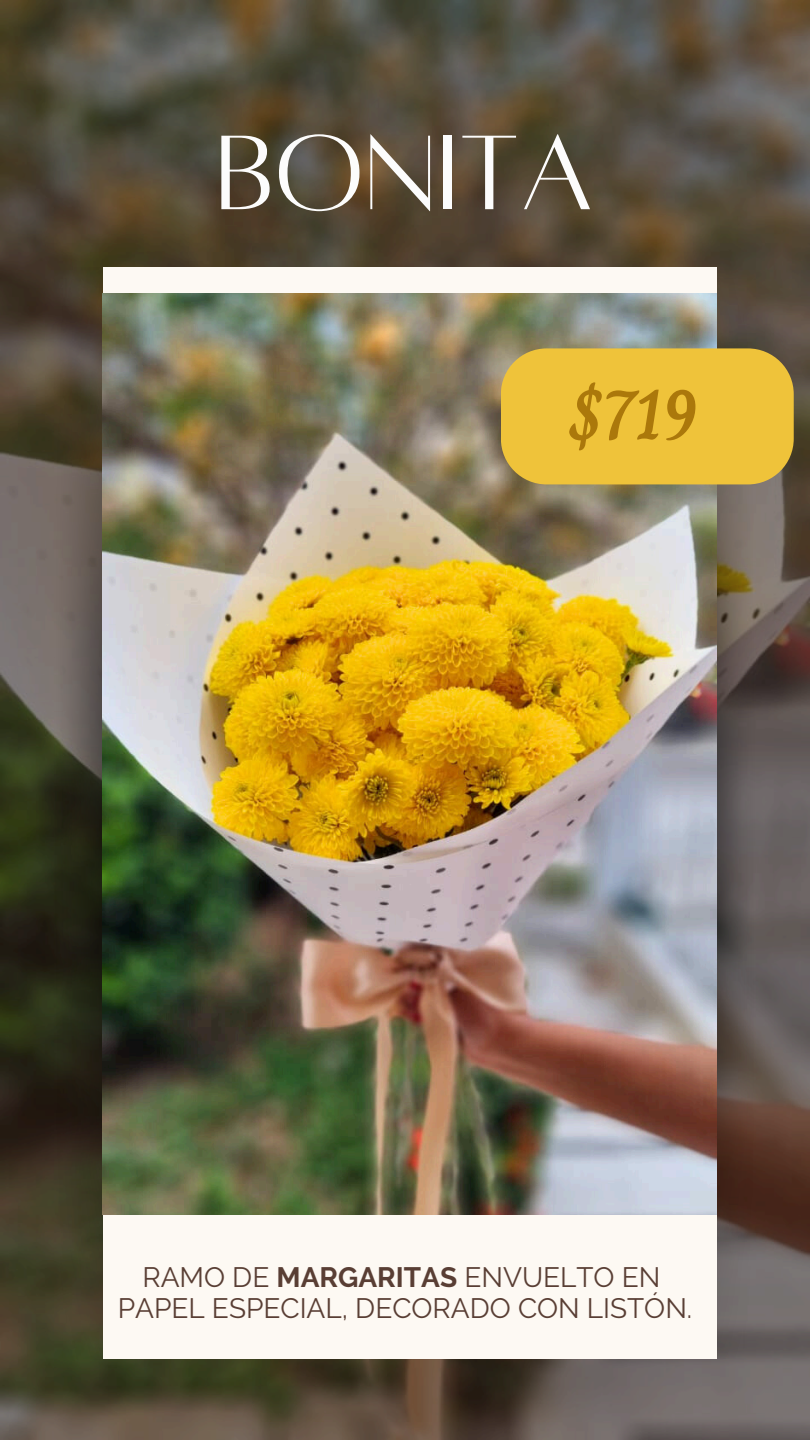
<style>
.page{position:relative;width:810px;height:1440px;background:#fff}
.page>*{position:absolute;margin:0;border:0;box-sizing:border-box;transform-origin:0 0}
.t1{font:116.9px "Alta regular";color:#fcfcfc}
.t2{font:700 71px "Charm";color:#ab780b}
.t3{font:28px "Raleway";color:#593e34}
.s1{font-weight:700}
</style>
<div class="page">
<img style="left:0;top:0;width:810px;height:1440px">
<img style="left:52px;top:267px;width:51px;height:1092px">
<img style="left:716px;top:279px;width:41px;height:1080px">
<div style="left:103px;top:267px;width:613px;height:1092px;background:#fdf9f3"></div>
<img style="left:103px;top:294px;width:613px;height:920px">
<div style="left:501px;top:348px;width:293px;height:136px;background:#efc33a;border-radius:46px"></div>
<h1 class="t1" style="left:216px;top:116px;width:380px">BONITA</h1>
<p class="t2" style="left:569px;top:361px;width:128px">$719</p>
<p class="t3" style="left:142px;top:1261px;width:520px">RAMO DE <span class="s1">MARGARITAS</span> ENVUELTO EN</p>
<p class="t3" style="left:118px;top:1292px;width:576px">PAPEL ESPECIAL, DECORADO CON LISTÓN.</p>
</div>
